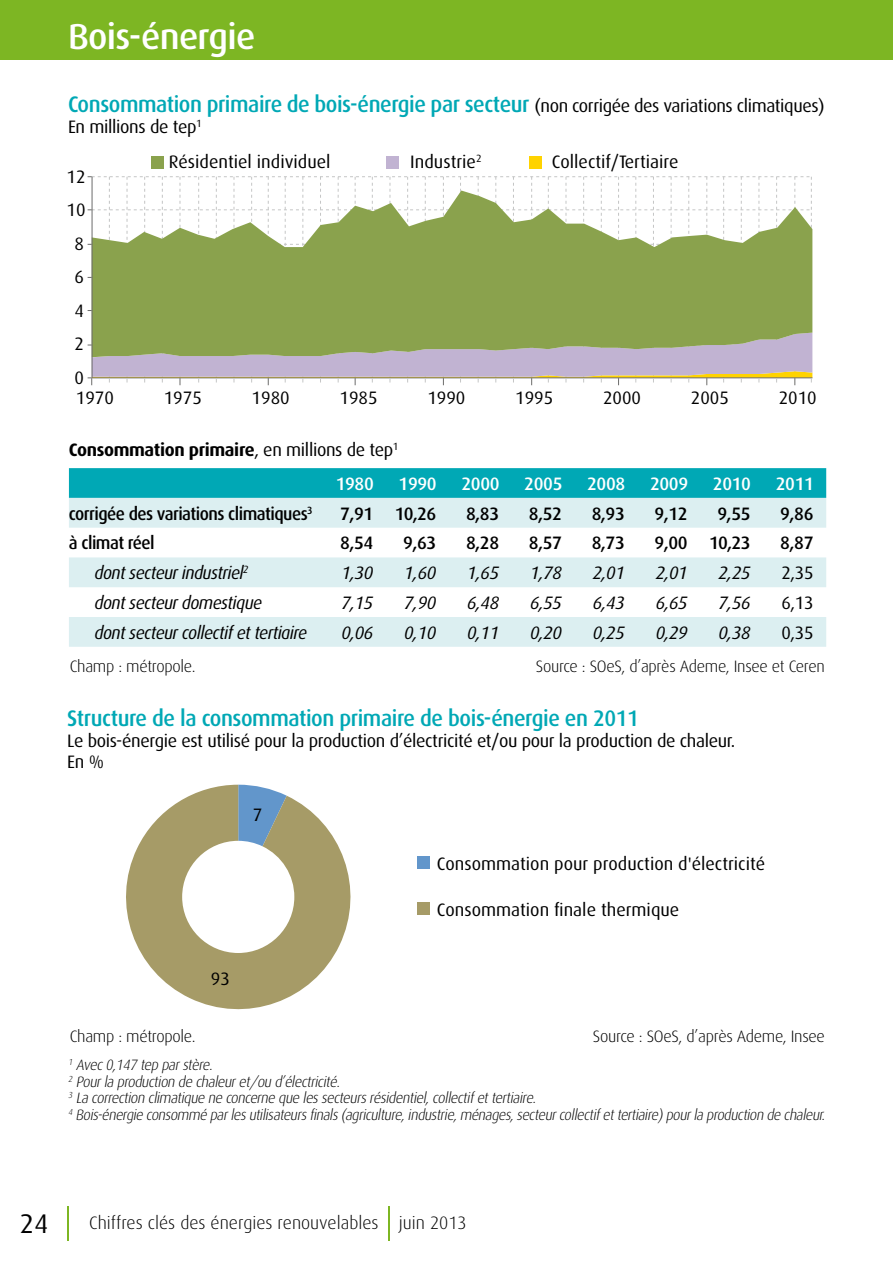
<style>
.page{position:relative;width:893px;height:1276px;background:#fff}
.page>*{position:absolute;margin:0;border:0;box-sizing:border-box;transform-origin:0 0}
.t1{font:500 36px "Dax OT";letter-spacing:-.02em;color:#fff}
.t2{font:27px "Dax OT";color:#000}
.t3{font:500 22.5px "Dax OT";letter-spacing:-.02em;color:#00a8b5;scale:.96 1}
.t4{font:18px "Dax OT";color:#000}
.t5{font:18px/21px "Dax OT";letter-spacing:-.02em;color:#000}
.t6{font:italic 18px "Dax OT";letter-spacing:-.03em;color:#000}
.t7{font:italic 18px "Dax OT";letter-spacing:-.03em;color:#000;scale:.95 1}
.t8{font:500 18px "Dax OT";letter-spacing:-.03em;color:#000}
.t9{font:300 18px "Dax";color:#000}
.t10{font:500 18px "Dax OT";letter-spacing:-.03em;color:#000;scale:.95 1}
.t11{font:700 18px/33.9px "Dax OT";color:#000}
.t12{font:500 18px "Dax OT";letter-spacing:-.02em;color:#fff}
.t13{font:300 16.5px "Dax";letter-spacing:-.02em;color:#000}
.t14{font:italic 300 15px/16.5px "Dax";color:#000}
.s1{font-weight:400;font-size:18px;color:#000}
.s2{font-weight:400}
.s3{font-weight:500;color:#fff}
</style>
<div class="page">
<hr style="left:388px;top:1206px;width:2px;height:34px;background:#7db623">
<hr style="left:67px;top:1206px;width:2px;height:34px;background:#7db623">
<div style="left:0;top:0;width:893px;height:60px;background:#7db623"></div>
<svg style="left:88px;top:176px;width:724px;height:209px"></svg>
<div style="left:151px;top:156px;width:13px;height:12px;background:#8aa24d"></div>
<div style="left:387px;top:156px;width:12px;height:12px;background:#c1b3d2"></div>
<div style="left:529px;top:156px;width:12px;height:12px;background:#ffd300"></div>
<div style="left:69px;top:468px;width:757px;height:30px;background:#00a8b5"></div>
<svg style="left:69px;top:498px;width:757px;height:149px;fill:#dceff1"></svg>
<svg style="left:126px;top:784px;width:225px;height:226px;fill:#a69b67"></svg>
<div style="left:418px;top:856px;width:12px;height:12px;background:#6296cb"></div>
<div style="left:418px;top:902px;width:12px;height:13px;background:#a69b67"></div>
<h1 class="t1" style="left:68px;top:16px;width:189px">Bois-énergie</h1>
<h3 class="t3" style="left:68px;top:91px;width:790px">Consommation primaire de bois-énergie par secteur <span class="s1">(non corrigée des variations climatiques)</span></h3>
<p class="t5" style="left:68px;top:116px;width:135px">En millions de tep<sup>1</sup></p>
<p class="t4" style="left:66px;top:166px;width:21px">12</p>
<p class="t4" style="left:66px;top:200px;width:21px">10</p>
<p class="t4" style="left:75px;top:233px;width:11px">8</p>
<p class="t4" style="left:75px;top:267px;width:11px">6</p>
<p class="t4" style="left:75px;top:300px;width:11px">4</p>
<p class="t4" style="left:75px;top:334px;width:11px">2</p>
<p class="t4" style="left:75px;top:367px;width:11px">0</p>
<p class="t4" style="left:169px;top:152px;width:163px">Résidentiel individuel</p>
<p class="t4" style="left:410px;top:152px;width:73px">Industrie<sup>2</sup></p>
<p class="t4" style="left:552px;top:152px;width:128px">Collectif/Tertiaire</p>
<p class="t4" style="left:76px;top:388px;width:40px">1970</p>
<p class="t4" style="left:164px;top:388px;width:40px">1975</p>
<p class="t4" style="left:252px;top:388px;width:40px">1980</p>
<p class="t4" style="left:339px;top:388px;width:40px">1985</p>
<p class="t4" style="left:427px;top:388px;width:40px">1990</p>
<p class="t4" style="left:515px;top:388px;width:40px">1995</p>
<p class="t4" style="left:603px;top:388px;width:40px">2000</p>
<p class="t4" style="left:691px;top:388px;width:40px">2005</p>
<p class="t4" style="left:779px;top:388px;width:40px">2010</p>
<p class="t11" style="left:336px;top:433px;width:64px;text-indent:-267px">Consommation primaire<span class="s2">, en millions de tep</span><sup>1<br></sup><span class="s3">1980</span></p>
<p class="t12" style="left:399px;top:473px;width:40px">1990</p>
<p class="t12" style="left:461px;top:473px;width:40px">2000</p>
<p class="t12" style="left:524px;top:473px;width:40px">2005</p>
<p class="t12" style="left:587px;top:473px;width:40px">2008</p>
<p class="t12" style="left:650px;top:473px;width:40px">2009</p>
<p class="t12" style="left:713px;top:473px;width:40px">2010</p>
<p class="t12" style="left:776px;top:473px;width:40px">2011</p>
<p class="t10" style="left:69px;top:503px;width:258px">corrigée des variations climatiques<sup>3</sup></p>
<p class="t8" style="left:340px;top:503px;width:97px">7,91 10,26</p>
<p class="t8" style="left:466px;top:503px;width:35px">8,83</p>
<p class="t8" style="left:529px;top:503px;width:35px">8,52</p>
<p class="t8" style="left:592px;top:503px;width:35px">8,93</p>
<p class="t8" style="left:655px;top:503px;width:35px">9,12</p>
<p class="t8" style="left:717px;top:503px;width:35px">9,55</p>
<p class="t8" style="left:780px;top:503px;width:35px">9,86</p>
<p class="t10" style="left:69px;top:533px;width:92px">à climat réel</p>
<p class="t8" style="left:340px;top:533px;width:35px">8,54</p>
<p class="t8" style="left:403px;top:533px;width:35px">9,63</p>
<p class="t8" style="left:466px;top:533px;width:35px">8,28</p>
<p class="t8" style="left:529px;top:533px;width:35px">8,57</p>
<p class="t8" style="left:592px;top:533px;width:35px">8,73</p>
<p class="t8" style="left:655px;top:533px;width:97px">9,00 10,23</p>
<p class="t8" style="left:780px;top:533px;width:35px">8,87</p>
<p class="t7" style="left:94px;top:563px;width:163px">dont secteur industriel<sup>2</sup></p>
<p class="t6" style="left:341px;top:563px;width:34px">1,30</p>
<p class="t6" style="left:404px;top:563px;width:34px">1,60</p>
<p class="t6" style="left:467px;top:563px;width:34px">1,65</p>
<p class="t6" style="left:530px;top:563px;width:34px">1,78</p>
<p class="t6" style="left:593px;top:563px;width:34px">2,01</p>
<p class="t6" style="left:656px;top:563px;width:34px">2,01</p>
<p class="t6" style="left:719px;top:563px;width:34px">2,25</p>
<p class="t4" style="left:782px;top:563px;width:33px">2,35</p>
<p class="t7" style="left:94px;top:593px;width:178px">dont secteur domestique</p>
<p class="t6" style="left:341px;top:593px;width:34px">7,15</p>
<p class="t6" style="left:404px;top:593px;width:34px">7,90</p>
<p class="t6" style="left:467px;top:593px;width:34px">6,48</p>
<p class="t6" style="left:530px;top:593px;width:34px">6,55</p>
<p class="t6" style="left:593px;top:593px;width:34px">6,43</p>
<p class="t6" style="left:656px;top:593px;width:34px">6,65</p>
<p class="t6" style="left:719px;top:593px;width:34px">7,56</p>
<p class="t4" style="left:782px;top:593px;width:33px">6,13</p>
<p class="t7" style="left:94px;top:622px;width:225px">dont secteur collectif et tertiaire</p>
<p class="t6" style="left:341px;top:622px;width:34px">0,06</p>
<p class="t6" style="left:404px;top:622px;width:34px">0,10</p>
<p class="t6" style="left:467px;top:622px;width:34px">0,11</p>
<p class="t6" style="left:530px;top:622px;width:34px">0,20</p>
<p class="t6" style="left:593px;top:622px;width:34px">0,25</p>
<p class="t6" style="left:656px;top:622px;width:34px">0,29</p>
<p class="t6" style="left:719px;top:622px;width:34px">0,38</p>
<p class="t4" style="left:782px;top:622px;width:33px">0,35</p>
<p class="t13" style="left:70px;top:657px;width:127px">Champ : métropole.</p>
<p class="t13" style="left:536px;top:657px;width:290px">Source : SOeS, d’après Ademe, Insee et Ceren</p>
<h3 class="t3" style="left:67px;top:705px;width:597px">Structure de la consommation primaire de bois-énergie en 2011</h3>
<p class="t5" style="left:67px;top:730px;width:670px">Le bois-énergie est utilisé pour la production d’électricité et/ou pour la production de chaleur.<br>En %</p>
<p class="t4" style="left:253px;top:805px;width:11px">7</p>
<p class="t13" style="left:70px;top:1027px;width:127px">Champ : métropole.</p>
<p class="t4" style="left:211px;top:969px;width:21px">93</p>
<p class="t4" style="left:437px;top:854px;width:330px">Consommation pour production d'électricité</p>
<p class="t4" style="left:437px;top:899px;width:244px">Consommation finale thermique</p>
<p class="t13" style="left:593px;top:1027px;width:233px">Source : SOeS, d’après Ademe, Insee</p>
<p class="t14" style="left:68px;top:1057px;width:761px"><sup>1</sup> Avec0,147 tep parstère.<br><sup>2</sup> Pourla production de chaleuret/ou d’électricité.<br><sup>3</sup> La correction climatique ne concerne que lessecteursrésidentiel,collectifettertiaire.<br><sup>4</sup> Bois-énergie consommé parlesutilisateursfinals(agriculture,industrie,ménages,secteurcollectifettertiaire)pourla production de chaleur.</p>
<h2 class="t2" style="left:20px;top:1208px;width:30px">24</h2>
<p class="t9" style="left:89px;top:1213px;width:379px">Chiffres clés des énergies renouvelables juin 2013</p>
</div>
